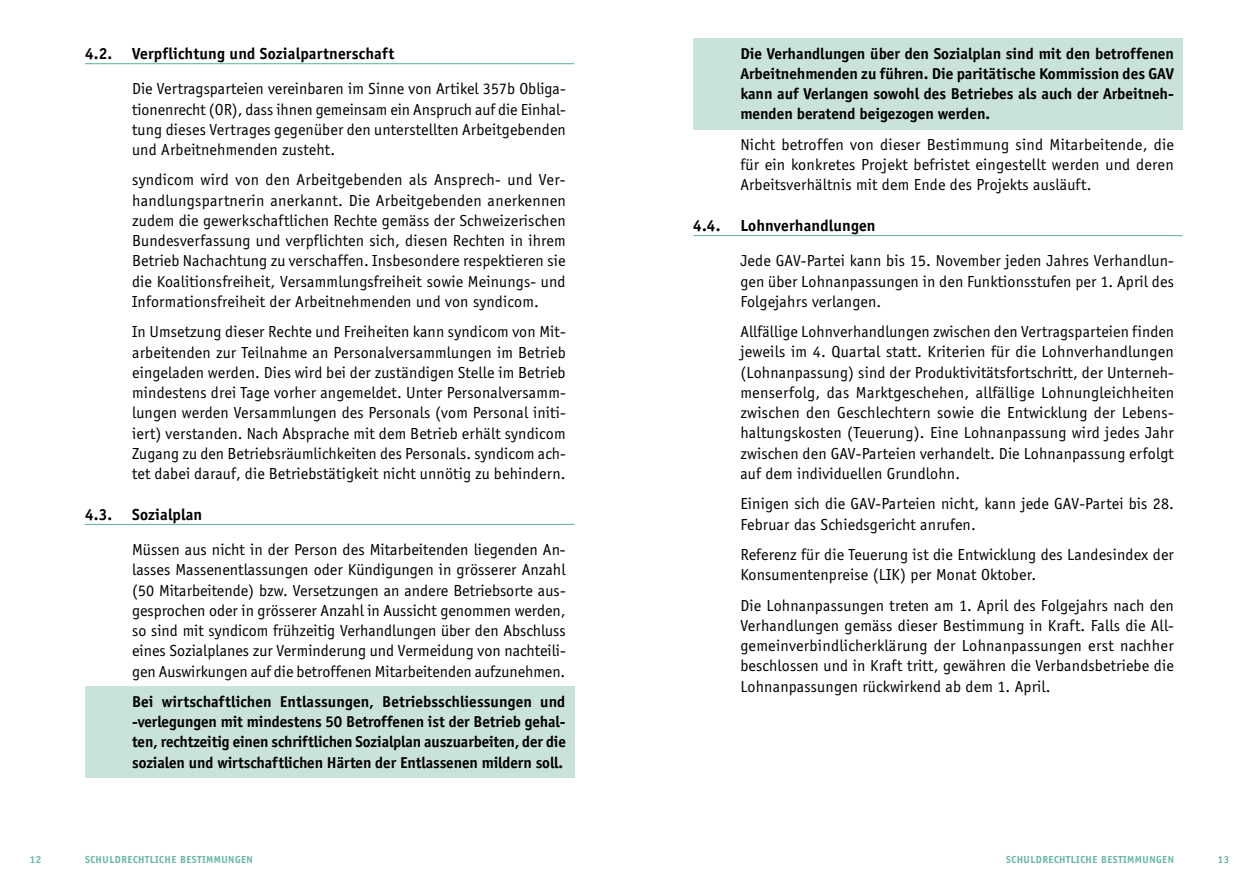
<style>
.page{position:relative;width:1259px;height:893px;background:#fff}
.page>*{position:absolute;margin:0;border:0;box-sizing:border-box;transform-origin:0 0}
.t1{font:16.5px/20.2px "Officina Sans";letter-spacing:.01em;color:#000;text-align:justify}
.t2{font:700 16.5px "Officina Sans";letter-spacing:.01em;color:#000}
.t3{font:700 16.2px/20.2px "Officina Sans";letter-spacing:-.005em;color:#000;text-align:justify}
.t4{font:700 10.5px "Officina Sans";letter-spacing:.05em;color:#65b6a2}
</style>
<div class="page">
<hr style="left:85px;top:63px;width:489px;height:1px;background:#65b6a2">
<hr style="left:85px;top:524px;width:489px;height:1px;background:#65b6a2">
<div style="left:85px;top:687px;width:489px;height:91px;background:#c9e2da"></div>
<div style="left:693px;top:38px;width:489px;height:91px;background:#c9e2da"></div>
<hr style="left:693px;top:235px;width:489px;height:1px;background:#65b6a2">
<p class="t2" style="left:85px;top:43px;width:311px">4.2. Verpflichtung und Sozialpartnerschaft</p>
<p class="t1" style="left:132px;top:79px;width:435px">Die Vertragsparteien vereinbaren im Sinne von Artikel 357b Obliga&shy;tionenrecht (OR), dass ihnen gemeinsam ein Anspruch auf die Einhal&shy;tung dieses Vertrages gegenüber den unterstellten Arbeitgebenden und Arbeitnehmenden zusteht.</p>
<p class="t1" style="left:132px;top:170px;width:435px">syndicom wird von den Arbeitgebenden als Ansprech- und Ver&shy;handlungspartnerin anerkannt. Die Arbeitgebenden anerkennen zudem die gewerkschaftlichen Rechte gemäss der Schweizerischen Bundesverfassung und verpflichten sich, diesen Rechten in ihrem Betrieb Nachachtung zu verschaffen. Insbesondere respektieren sie die Koalitionsfreiheit, Versammlungsfreiheit sowie Meinungs- und Informationsfreiheit der Arbeitnehmenden und von syndicom.</p>
<p class="t1" style="left:132px;top:322px;width:435px">In Umsetzung dieser Rechte und Freiheiten kann syndicom von Mit&shy;arbeitenden zur Teilnahme an Personalversammlungen im Betrieb eingeladen werden. Dies wird bei der zuständigen Stelle im Betrieb mindestens drei Tage vorher angemeldet. Unter Personalversamm&shy;lungen werden Versammlungen des Personals (vom Personal initi&shy;iert) verstanden. Nach Absprache mit dem Betrieb erhält syndicom Zugang zu den Betriebsräumlichkeiten des Personals. syndicom ach&shy;tet dabei darauf, die Betriebstätigkeit nicht unnötig zu behindern.</p>
<p class="t2" style="left:85px;top:504px;width:119px">4.3. Sozialplan</p>
<p class="t1" style="left:132px;top:540px;width:435px">Müssen aus nicht in der Person des Mitarbeitenden liegenden An&shy;lasses Massenentlassungen oder Kündigungen in grösserer Anzahl (50 Mitarbeitende) bzw. Versetzungen an andere Betriebsorte aus&shy;gesprochen oder in grösserer Anzahl in Aussicht genommen werden, so sind mit syndicom frühzeitig Verhandlungen über den Abschluss eines Sozialplanes zur Verminderung und Vermeidung von nachteili&shy;gen Auswirkungen auf die betroffenen Mitarbeitenden aufzunehmen.</p>
<p class="t3" style="left:132px;top:691px;width:435px">Bei wirtschaftlichen Entlassungen, Betriebsschliessungen und -verlegungen mit mindestens 50 Betroffenen ist der Betrieb gehal&shy;ten, rechtzeitig einen schriftlichen Sozialplan auszuarbeiten, der die sozialen und wirtschaftlichen Härten der Entlassenen mildern soll.</p>
<p class="t3" style="left:740px;top:43px;width:435px">Die Verhandlungen über den Sozialplan sind mit den betroffenen Arbeitnehmenden zu führen. Die paritätische Kommission des GAV kann auf Verlangen sowohl des Betriebes als auch der Arbeitneh&shy;menden beratend beigezogen werden.</p>
<p class="t1" style="left:740px;top:134px;width:435px">Nicht betroffen von dieser Bestimmung sind Mitarbeitende, die für ein konkretes Projekt befristet eingestellt werden und deren Arbeitsverhältnis mit dem Ende des Projekts ausläuft.</p>
<p class="t2" style="left:693px;top:215px;width:184px">4.4. Lohnverhandlungen</p>
<p class="t1" style="left:740px;top:251px;width:435px">Jede GAV-Partei kann bis 15. November jeden Jahres Verhandlun&shy;gen über Lohnanpassungen in den Funktionsstufen per 1. April des Folgejahrs verlangen.</p>
<p class="t1" style="left:740px;top:322px;width:435px">Allfällige Lohnverhandlungen zwischen den Vertragsparteien finden jeweils im 4. Quartal statt. Kriterien für die Lohnverhandlungen (Lohnanpassung) sind der Produktivitätsfortschritt, der Unterneh&shy;menserfolg, das Marktgeschehen, allfällige Lohnungleichheiten zwischen den Geschlechtern sowie die Entwicklung der Lebens&shy;haltungskosten (Teuerung). Eine Lohnanpassung wird jedes Jahr zwischen den GAV-Parteien verhandelt. Die Lohnanpassung erfolgt auf dem individuellen Grundlohn.</p>
<p class="t1" style="left:740px;top:494px;width:435px">Einigen sich die GAV-Parteien nicht, kann jede GAV-Partei bis 28.<br>Februar das Schiedsgericht anrufen.</p>
<p class="t1" style="left:740px;top:544px;width:435px">Referenz für die Teuerung ist die Entwicklung des Landesindex der<br>Konsumentenpreise (LIK) per Monat Oktober.</p>
<p class="t1" style="left:740px;top:595px;width:435px">Die Lohnanpassungen treten am 1. April des Folgejahrs nach den Verhandlungen gemäss dieser Bestimmung in Kraft. Falls die All&shy;gemeinverbindlicherklärung der Lohnanpassungen erst nachher beschlossen und in Kraft tritt, gewähren die Verbandsbetriebe die Lohnanpassungen rückwirkend ab dem 1. April.</p>
<p class="t4" style="left:30px;top:853px;width:13px">12</p>
<p class="t4" style="left:85px;top:853px;width:169px">SCHULDRECHTLICHE BESTIMMUNGEN</p>
<p class="t4" style="left:1006px;top:853px;width:169px">SCHULDRECHTLICHE BESTIMMUNGEN</p>
<p class="t4" style="left:1217px;top:853px;width:13px">13</p>
</div>
